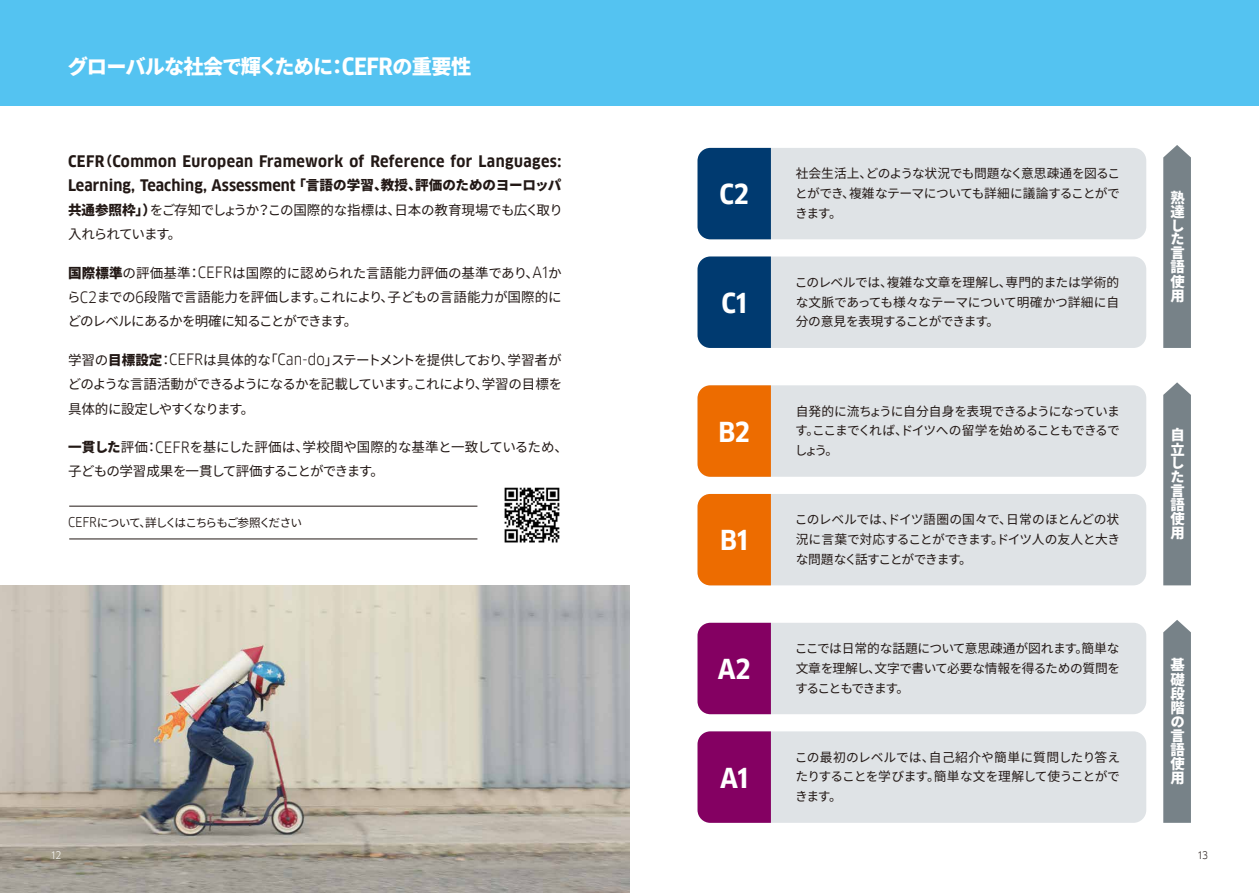
<style>
.page{position:relative;width:1259px;height:893px;background:#fff}
.page>*{position:absolute;margin:0;border:0;box-sizing:border-box;transform-origin:0 0}
.t1{font:700 26.85px "Goethe FF Clan";letter-spacing:-.02em;color:#fff}
.t2{font:900 20.25px "Noto Sans CJ Kjp";letter-spacing:-.04em;color:#fff}
.t3{font:700 15.6px/24.5px "Goethe FF Clan";letter-spacing:.015em;color:#221815}
.t4{font:900 14.4px/14px "Noto Sans CJ Kjp";color:#fff;text-align:justify}
.t5{font:13.5px/24.5px "Noto Sans CJ Kjp";letter-spacing:-.055em;color:#221815;text-align:justify}
.t6{font:13.5px/24.5px "Noto Sans CJ Kjp";letter-spacing:-.03em;color:#221815}
.t7{font:12.75px/19.6px "Noto Sans CJ Kjp";letter-spacing:-.04em;color:#221815;text-align:justify}
.t8{font:11.7px "Noto Sans CJ Kjp";letter-spacing:-.1em;color:#221815}
.t9{font:10.2px "Goethe FF Clan";color:#fff}
.t10{font:10.2px "Goethe FF Clan";color:#221815}
.s1{font-family:"Goethe FF Clan";font-weight:700;font-size:23.25px}
.s2{font-family:"Noto Sans CJ Kjp";font-weight:900;font-size:13.5px}
.s3{font-weight:900}
.s4{font-family:"Goethe FF Clan";font-size:15.3px}
.s5{font-family:"Goethe FF Clan";font-size:13.2px}
</style>
<div class="page">
<img style="left:0;top:585px;width:629px;height:308px">
<div style="left:0;top:0;width:1259px;height:105px;background:#54c3f1"></div>
<img style="left:504px;top:487px;width:56px;height:56px">
<hr style="left:69px;top:506px;width:408px;height:1px;background:#221815">
<hr style="left:69px;top:539px;width:408px;height:1px;background:#221815">
<div style="left:697px;top:731px;width:449px;height:92px;background:#dfe3e6;border-radius:13px"></div>
<div style="left:697px;top:731px;width:74px;height:92px;background:#840062"></div>
<div style="left:697px;top:494px;width:449px;height:91px;background:#dfe3e6;border-radius:13px"></div>
<div style="left:697px;top:494px;width:74px;height:91px;background:#ed6c00"></div>
<div style="left:697px;top:257px;width:449px;height:91px;background:#dfe3e6;border-radius:13px"></div>
<div style="left:697px;top:257px;width:74px;height:91px;background:#003a70"></div>
<div style="left:697px;top:623px;width:449px;height:91px;background:#dfe3e6;border-radius:13px"></div>
<div style="left:697px;top:623px;width:74px;height:91px;background:#840062"></div>
<div style="left:697px;top:385px;width:449px;height:92px;background:#dfe3e6;border-radius:13px"></div>
<div style="left:697px;top:385px;width:74px;height:92px;background:#ed6c00"></div>
<div style="left:697px;top:148px;width:449px;height:91px;background:#dfe3e6;border-radius:13px"></div>
<div style="left:697px;top:148px;width:74px;height:91px;background:#003a70"></div>
<svg style="left:1163px;top:620px;width:28px;height:203px;background:#7c878d"></svg>
<div style="left:1163px;top:382px;width:28px;height:203px;background:#778288"></div>
<div style="left:1163px;top:145px;width:28px;height:203px;background:#778288"></div>
<h2 class="t2" style="left:68px;top:55px;width:405px">グローバルな社会で輝くために：<span class="s1">CEFR</span>の重要性</h2>
<p class="t3" style="left:68px;top:149px;width:495px">CEFR<span class="s2">（</span>Common European Framework of Reference for Languages:<br>Learning, Teaching, Assessment<span class="s2">「言語の学習、教授、評価のためのヨーロッパ</span></p>
<p class="t5" style="left:68px;top:198px;width:496px"><span class="s3">共通参照枠」）</span>をご存知でしょうか？この国際的な指標は、日本の教育現場でも広く取り入れられています。</p>
<p class="t5" style="left:67px;top:261px;width:496px"><span class="s3">国際標準</span>の評価基準：<span class="s4">CEFR</span>は国際的に認められた言語能力評価の基準であり、<span class="s4">A1</span>から<span class="s4">C2</span>までの<span class="s4">6</span>段階で言語能力を評価します。これにより、子どもの言語能力が国際的にどのレベルにあるかを明確に知ることができます。</p>
<p class="t5" style="left:68px;top:348px;width:496px">学習の<span class="s3">目標設定</span>：<span class="s4">CEFR</span>は具体的な「<span class="s4">Can-do</span>」ステートメントを提供しており、学習者がどのような言語活動ができるようになるかを記載しています。これにより、学習の目標を具体的に設定しやすくなります。</p>
<p class="t6" style="left:68px;top:435px;width:501px"><span class="s3">一貫した</span>評価：<span class="s4">CEFR</span>を基にした評価は、学校間や国際的な基準と一致しているため、子どもの学習成果を一貫して評価することができます。</p>
<p class="t8" style="left:68px;top:516px;width:236px"><span class="s5">CEFR</span>について、詳しくはこちらもご参照ください</p>
<h1 class="t1" style="left:719px;top:179px;width:31px">C2</h1>
<h1 class="t1" style="left:721px;top:287px;width:27px">C1</h1>
<h1 class="t1" style="left:718px;top:416px;width:33px">B2</h1>
<h1 class="t1" style="left:720px;top:525px;width:29px">B1</h1>
<h1 class="t1" style="left:718px;top:654px;width:34px">A2</h1>
<h1 class="t1" style="left:720px;top:762px;width:30px">A1</h1>
<p class="t7" style="left:795px;top:164px;width:327px">社会生活上、どのような状況でも問題なく意思疎通を図ることができ、複雑なテーマについても詳細に議論することができます。</p>
<p class="t7" style="left:795px;top:273px;width:326px">このレベルでは、複雑な文章を理解し、専門的または学術的な文脈であっても様々なテーマについて明確かつ詳細に自分の意見を表現することができます。</p>
<p class="t7" style="left:794px;top:401px;width:327px">自発的に流ちょうに自分自身を表現できるようになっています。ここまでくれば、ドイツへの留学を始めることもできるでしょう。</p>
<p class="t7" style="left:795px;top:510px;width:327px">このレベルでは、ドイツ語圏の国々で、日常のほとんどの状況に言葉で対応することができます。ドイツ人の友人と大きな問題なく話すことができます。</p>
<p class="t7" style="left:795px;top:639px;width:327px">ここでは日常的な話題について意思疎通が図れます。簡単な文章を理解し、文字で書いて必要な情報を得るための質問をすることもできます。</p>
<p class="t7" style="left:795px;top:748px;width:327px">この最初のレベルでは、自己紹介や簡単に質問したり答えたりすることを学びます。簡単な文を理解して使うことができます。</p>
<p class="t4" style="left:1170px;top:191px;width:16px">熟達した言語使用</p>
<p class="t4" style="left:1170px;top:428px;width:16px">自立した言語使用</p>
<p class="t4" style="left:1170px;top:658px;width:16px">基礎段階の言語使用</p>
<p class="t9" style="left:51px;top:849px;width:12px">12</p>
<p class="t10" style="left:1197px;top:849px;width:12px">13</p>
</div>
